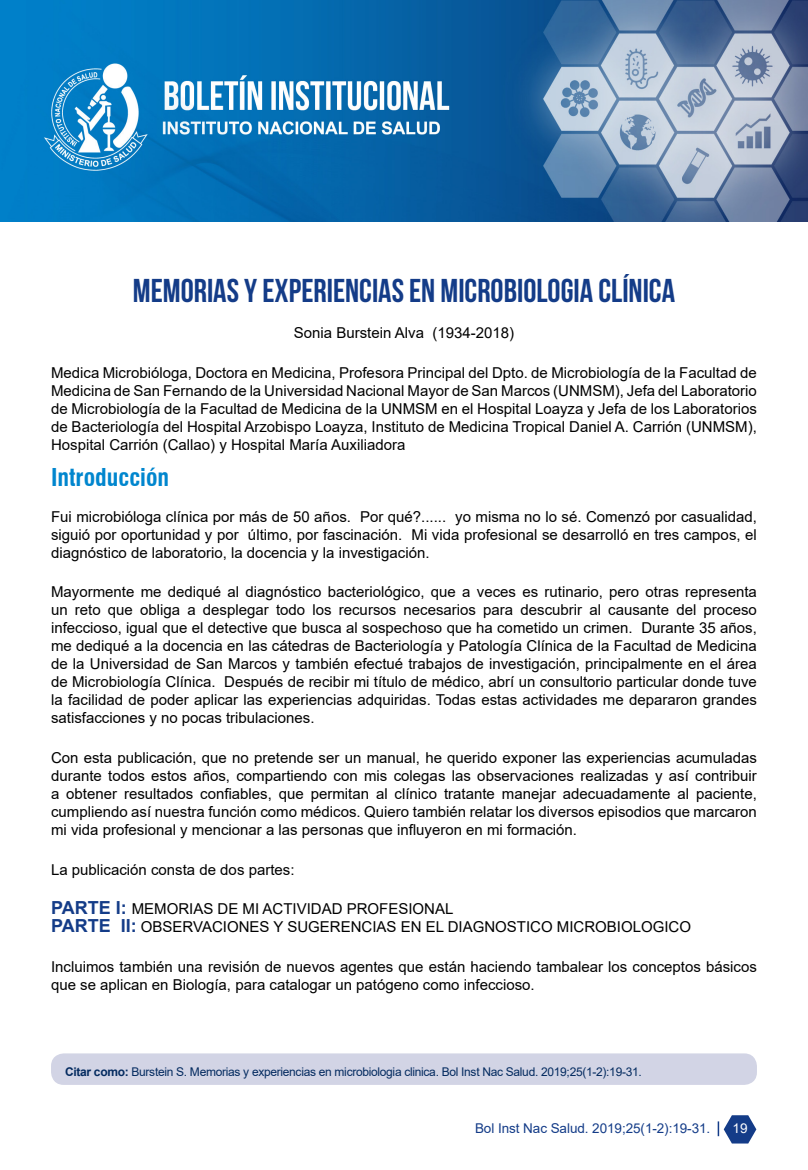
<style>
.page{position:relative;width:808px;height:1170px;background:#fff}
.page>*{position:absolute;margin:0;border:0;box-sizing:border-box;transform-origin:0 0}
.t1{font:700 33px "Bebas Neue";color:#143c88}
.t2{font:700 condensed 24px "Swiss 721 BT";color:#0086ce}
.t3{font:15px/18px "Arial";color:#000;text-align:justify}
.t4{font:13.5px "Arial";letter-spacing:-.005em;color:#143c88}
.t5{font:13.5px "Arial";color:#fff}
.t6{font:12px "Arial";letter-spacing:-.025em;color:#042b60}
.s1{font-weight:700;font-size:18px;color:#143c88}
.s2{font-weight:700}
</style>
<div class="page">
<svg style="left:718px;top:1115px;width:38px;height:28px"></svg>
<img style="left:0;top:0;width:808px;height:222px">
<div style="left:51px;top:1053px;width:706px;height:31px;background:#d2d4e5;border-radius:13px"></div>
<h1 class="t1" style="left:133px;top:272px;width:544px">MEMORIAS Y EXPERIENCIAS EN MICROBIOLOGIA CLÍNICA</h1>
<p class="t3" style="left:294px;top:323px;width:222px">Sonia Burstein Alva (1934-2018)</p>
<p class="t3" style="left:51px;top:363px;width:707px">Medica Microbióloga, Doctora en Medicina, Profesora Principal del Dpto. de Microbiología de la Facultad de Medicina de San Fernando de la Universidad Nacional Mayor de San Marcos (UNMSM), Jefa del Laboratorio de Microbiología de la Facultad de Medicina de la UNMSM en el Hospital Loayza y Jefa de los Laboratorios de Bacteriología del Hospital Arzobispo Loayza, Instituto de Medicina Tropical Daniel A. Carrión (UNMSM), Hospital Carrión (Callao) y Hospital María Auxiliadora</p>
<h2 class="t2" style="left:51px;top:462px;width:120px">Introducción</h2>
<p class="t3" style="left:51px;top:507px;width:707px">Fui microbióloga clínica por más de 50 años. Por qué?...... yo misma no lo sé. Comenzó por casualidad, siguió por oportunidad y por último, por fascinación. Mi vida profesional se desarrolló en tres campos, el diagnóstico de laboratorio, la docencia y la investigación.</p>
<p class="t3" style="left:51px;top:583px;width:707px">Mayormente me dediqué al diagnóstico bacteriológico, que a veces es rutinario, pero otras representa un reto que obliga a desplegar todo los recursos necesarios para descubrir al causante del proceso infeccioso, igual que el detective que busca al sospechoso que ha cometido un crimen. Durante 35 años, me dediqué a la docencia en las cátedras de Bacteriología y Patología Clínica de la Facultad de Medicina de la Universidad de San Marcos y también efectué trabajos de investigación, principalmente en el área de Microbiología Clínica. Después de recibir mi título de médico, abrí un consultorio particular donde tuve la facilidad de poder aplicar las experiencias adquiridas. Todas estas actividades me depararon grandes satisfacciones y no pocas tribulaciones.</p>
<p class="t3" style="left:51px;top:748px;width:707px">Con esta publicación, que no pretende ser un manual, he querido exponer las experiencias acumuladas durante todos estos años, compartiendo con mis colegas las observaciones realizadas y así contribuir a obtener resultados confiables, que permitan al clínico tratante manejar adecuadamente al paciente, cumpliendo así nuestra función como médicos. Quiero también relatar los diversos episodios que marcaron mi vida profesional y mencionar a las personas que influyeron en mi formación.</p>
<p class="t3" style="left:51px;top:860px;width:245px">La publicación consta de dos partes:</p>
<p class="t3" style="left:51px;top:899px;width:641px"><span class="s1">PARTE I:</span> MEMORIAS DE MI ACTIVIDAD PROFESIONAL<br><span class="s1">PARTE II:</span> OBSERVACIONES Y SUGERENCIAS EN EL DIAGNOSTICO MICROBIOLOGICO</p>
<p class="t3" style="left:51px;top:957px;width:707px">Incluimos también una revisión de nuevos agentes que están haciendo tambalear los conceptos básicos que se aplican en Biología, para catalogar un patógeno como infeccioso.</p>
<p class="t6" style="left:65px;top:1063px;width:578px"><span class="s2">Citar como:</span> Burstein S. Memorias y experiencias en microbiologia clinica. Bol Inst Nac Salud. 2019;25(1-2):19-31.</p>
<p class="t4" style="left:475px;top:1119px;width:237px">Bol Inst Nac Salud. 2019;25(1-2):19-31.</p>
<p class="t5" style="left:732px;top:1118px;width:16px">19</p>
</div>
